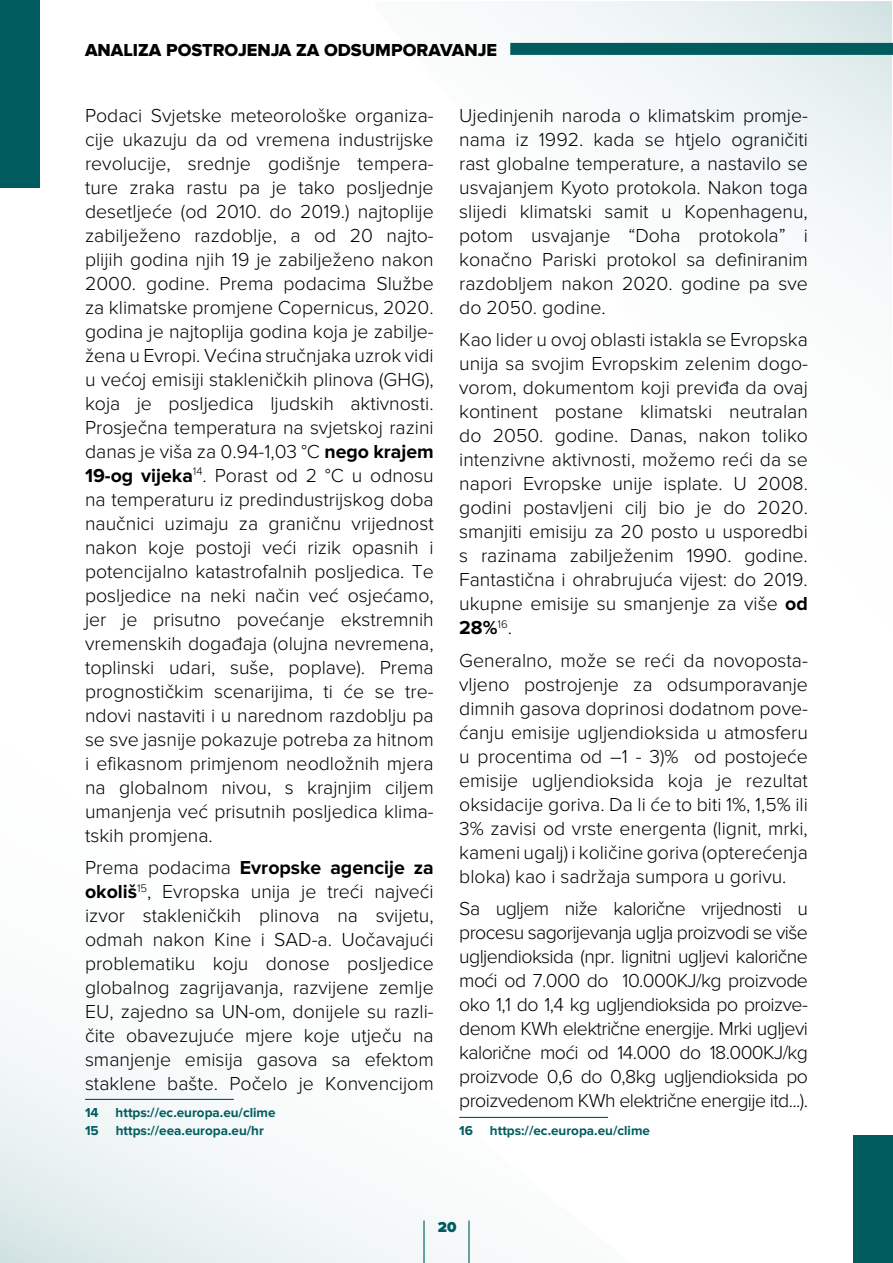
<style>
.page{position:relative;width:893px;height:1263px;background:#fff}
.page>*{position:absolute;margin:0;border:0;box-sizing:border-box;transform-origin:0 0}
.t1{font:300 19.5px/24px "Proxima Nova";color:#000;text-align:justify}
.t2{font:18px "Proxima Nova Extrabld";color:#000}
.t3{font:900 15px "Proxima Nova";color:#005c5f}
.t4{font:700 13.5px "Proxima Nova";color:#005c5f}
.s1{font-weight:700}
</style>
<div class="page">
<svg style="left:510px;top:1px;width:382px;height:272px;fill:#f5f8f9"></svg>
<svg style="left:0;top:1030px;width:609px;height:233px"></svg>
<hr style="left:468px;top:1220px;width:2px;height:43px;background:#005c5f">
<hr style="left:423px;top:1220px;width:2px;height:43px;background:#005c5f">
<div style="left:853px;top:1135px;width:40px;height:128px;background:#005c5f"></div>
<div style="left:0;top:0;width:40px;height:188px;background:#005c5f"></div>
<div style="left:510px;top:43px;width:383px;height:12px;background:#005c5f"></div>
<hr style="left:85px;top:1099px;width:149px;height:1px;background:#005c5f">
<hr style="left:459px;top:1117px;width:149px;height:1px;background:#005c5f">
<p class="t2" style="left:85px;top:39px;width:414px">ANALIZA POSTROJENJA ZA ODSUMPORAVANJE</p>
<p class="t1" style="left:85px;top:103px;width:350px">Podaci Svjetske meteorološke organiza&shy;cije ukazuju da od vremena industrijske revolucije, srednje godišnje tempera&shy;ture zraka rastu pa je tako posljednje desetljeće (od 2010. do 2019.) najtoplije zabilježeno razdoblje, a od 20 najto&shy;plijih godina njih 19 je zabilježeno nakon 2000. godine. Prema podacima Službe za klimatske promjene Copernicus, 2020. godina je najtoplija godina koja je zabilje&shy;žena u Evropi. Većina stručnjaka uzrok vidi u većoj emisiji stakleničkih plinova (GHG), koja je posljedica ljudskih aktivnosti.<br>Prosječna temperatura na svjetskoj razini danas je viša za 0.94-1,03 °C <span class="s1">nego krajem 19-og vijeka</span><sup>14</sup>. Porast od 2 °C u odnosu na temperaturu iz predindustrijskog doba naučnici uzimaju za graničnu vrijednost nakon koje postoji veći rizik opasnih i potencijalno katastrofalnih posljedica. Te posljedice na neki način već osjećamo, jer je prisutno povećanje ekstremnih vremenskih događaja (olujna nevremena, toplinski udari, suše, poplave). Prema prognostičkim scenarijima, ti će se tre&shy;ndovi nastaviti i u narednom razdoblju pa se sve jasnije pokazuje potreba za hitnom i efikasnom primjenom neodložnih mjera na globalnom nivou, s krajnjim ciljem umanjenja već prisutnih posljedica klima&shy;tskih promjena.</p>
<p class="t1" style="left:85px;top:856px;width:350px">Prema podacima <span class="s1">Evropske agencije za okoliš</span><sup>15</sup>, Evropska unija je treći najveći izvor stakleničkih plinova na svijetu, odmah nakon Kine i SAD-a. Uočavajući problematiku koju donose posljedice globalnog zagrijavanja, razvijene zemlje EU, zajedno sa UN-om, donijele su razli&shy;čite obavezujuće mjere koje utječu na smanjenje emisija gasova sa efektom staklene bašte. Počelo je Konvencijom</p>
<p class="t4" style="left:85px;top:1105px;width:15px">14</p>
<p class="t4" style="left:116px;top:1105px;width:162px">https://ec.europa.eu/clime</p>
<p class="t4" style="left:85px;top:1123px;width:15px">15</p>
<p class="t4" style="left:116px;top:1123px;width:150px">https://eea.europa.eu/hr</p>
<p class="t1" style="left:459px;top:103px;width:350px">Ujedinjenih naroda o klimatskim promje&shy;nama iz 1992. kada se htjelo ograničiti rast globalne temperature, a nastavilo se usvajanjem Kyoto protokola. Nakon toga slijedi klimatski samit u Kopenhagenu, potom usvajanje “Doha protokola” i konačno Pariski protokol sa definiranim razdobljem nakon 2020. godine pa sve do 2050. godine.</p>
<p class="t1" style="left:459px;top:328px;width:350px">Kao lider u ovoj oblasti istakla se Evropska unija sa svojim Evropskim zelenim dogo&shy;vorom, dokumentom koji previđa da ovaj kontinent postane klimatski neutralan do 2050. godine. Danas, nakon toliko intenzivne aktivnosti, možemo reći da se napori Evropske unije isplate. U 2008. godini postavljeni cilj bio je do 2020. smanjiti emisiju za 20 posto u usporedbi s razinama zabilježenim 1990. godine.<br>Fantastična i ohrabrujuća vijest: do 2019. ukupne emisije su smanjenje za više <span class="s1">od 28%</span><sup>16</sup>.</p>
<p class="t1" style="left:459px;top:648px;width:350px">Generalno, može se reći da novoposta&shy;vljeno postrojenje za odsumporavanje dimnih gasova doprinosi dodatnom pove&shy;ćanju emisije ugljendioksida u atmosferu u procentima od –1 - 3)% od postojeće emisije ugljendioksida koja je rezultat oksidacije goriva. Da li će to biti 1%, 1,5% ili 3% zavisi od vrste energenta (lignit, mrki, kameni ugalj) i količine goriva (opterećenja bloka) kao i sadržaja sumpora u gorivu.</p>
<p class="t1" style="left:459px;top:897px;width:350px">Sa ugljem niže kalorične vrijednosti u procesu sagorijevanja uglja proizvodi se više ugljendioksida (npr. lignitni ugljevi kalorične moći od 7.000 do 10.000KJ/kg proizvode oko 1,1 do 1,4 kg ugljendioksida po proizve&shy;denom KWh električne energije. Mrki ugljevi kalorične moći od 14.000 do 18.000KJ/kg proizvode 0,6 do 0,8kg ugljendioksida po proizvedenom KWh električne energije itd...).</p>
<p class="t4" style="left:459px;top:1123px;width:15px">16</p>
<p class="t4" style="left:490px;top:1123px;width:162px">https://ec.europa.eu/clime</p>
<p class="t3" style="left:438px;top:1219px;width:20px">20</p>
</div>
